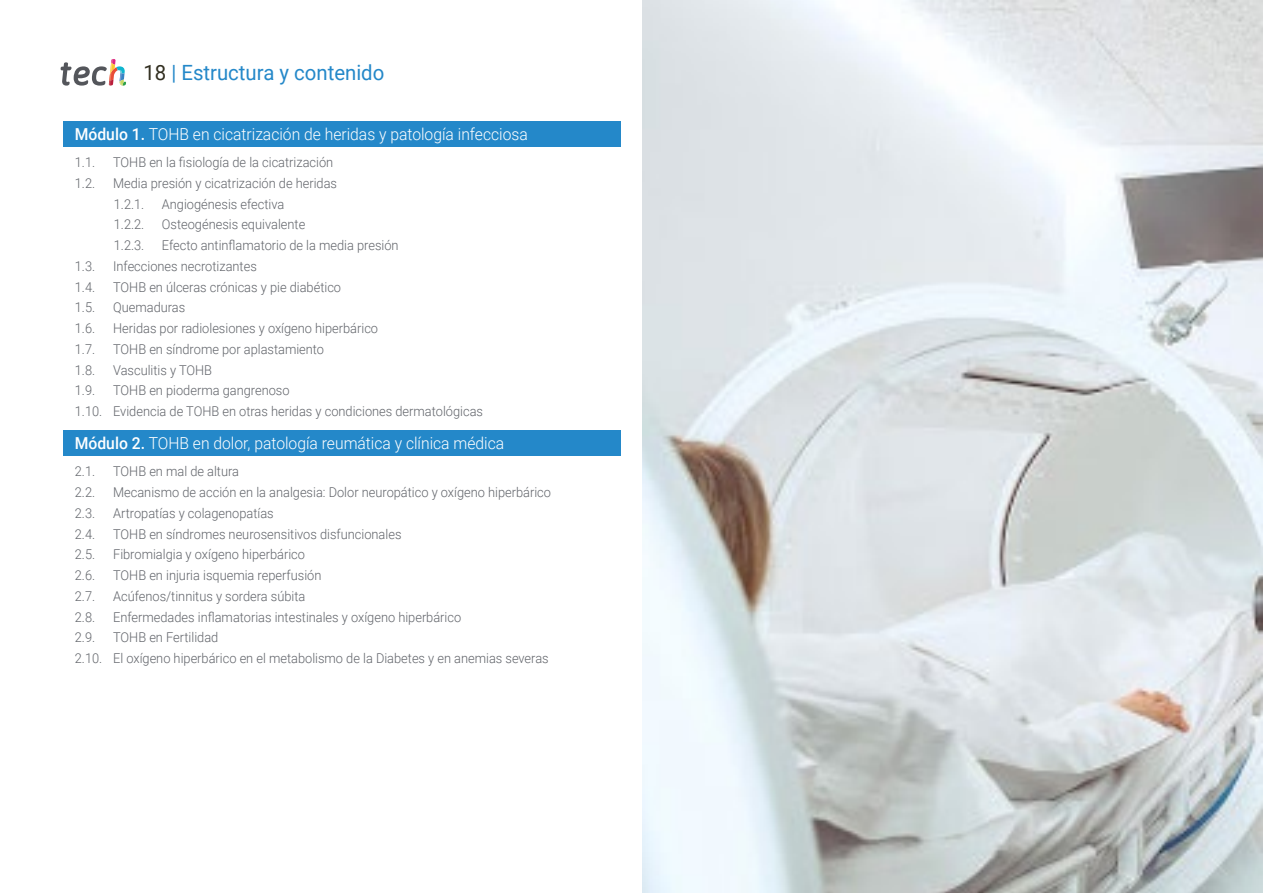
<style>
.page{position:relative;width:1263px;height:893px;background:#fff}
.page>*{position:absolute;margin:0;border:0;box-sizing:border-box;transform-origin:0 0}
.t1{font:21px "Roboto";color:#2488c9}
.t2{font:300 16.5px "Roboto";color:#fff;scale:.95 1}
.t3{font:300 13.5px/20.7px "Roboto";color:#61646a;scale:.95 1}
.s1{color:#312e20}
.s2{font-weight:500}
</style>
<div class="page">
<div style="left:64px;top:121px;width:557px;height:25px;background:#2488c9"></div>
<div style="left:64px;top:430px;width:557px;height:26px;background:#2488c9"></div>
<img style="left:642px;top:0;width:621px;height:893px">
<svg style="left:61px;top:59px;width:65px;height:27px"></svg>
<h1 class="t1" style="left:144px;top:57px;width:242px"><span class="s1">18</span> | Estructura y contenido</h1>
<p class="t2" style="left:75px;top:123px;width:478px"><span class="s2">Módulo 1.</span> TOHB en cicatrización de heridas y patología infecciosa</p>
<p class="t3" style="left:75px;top:151px;width:23px">1.1.</p>
<p class="t3" style="left:113px;top:151px;width:233px">TOHB en la fisiología de la cicatrización</p>
<p class="t3" style="left:75px;top:172px;width:23px">1.2.</p>
<p class="t3" style="left:113px;top:172px;width:237px">Media presión y cicatrización de heridas<br>1.2.1.</p>
<p class="t3" style="left:162px;top:193px;width:130px">Angiogénesis efectiva</p>
<p class="t3" style="left:114px;top:214px;width:34px">1.2.2.</p>
<p class="t3" style="left:162px;top:214px;width:152px">Osteogénesis equivalente</p>
<p class="t3" style="left:114px;top:234px;width:34px">1.2.3.</p>
<p class="t3" style="left:162px;top:234px;width:251px">Efecto antinflamatorio de la media presión</p>
<p class="t3" style="left:75px;top:255px;width:23px">1.3.</p>
<p class="t3" style="left:113px;top:255px;width:153px">Infecciones necrotizantes</p>
<p class="t3" style="left:75px;top:276px;width:23px">1.4.</p>
<p class="t3" style="left:113px;top:276px;width:241px">TOHB en úlceras crónicas y pie diabético</p>
<p class="t3" style="left:75px;top:297px;width:23px">1.5.</p>
<p class="t3" style="left:113px;top:297px;width:77px">Quemaduras</p>
<p class="t3" style="left:75px;top:317px;width:23px">1.6.</p>
<p class="t3" style="left:113px;top:317px;width:280px">Heridas por radiolesiones y oxígeno hiperbárico</p>
<p class="t3" style="left:75px;top:338px;width:23px">1.7.</p>
<p class="t3" style="left:113px;top:338px;width:224px">TOHB en síndrome por aplastamiento</p>
<p class="t3" style="left:75px;top:359px;width:23px">1.8.</p>
<p class="t3" style="left:113px;top:359px;width:106px">Vasculitis y TOHB</p>
<p class="t3" style="left:75px;top:380px;width:23px">1.9.</p>
<p class="t3" style="left:75px;top:380px;width:431px;text-indent:38px">TOHB en pioderma gangrenoso<br>1.10. Evidencia de TOHB en otras heridas y condiciones dermatológicas</p>
<p class="t2" style="left:75px;top:432px;width:453px"><span class="s2">Módulo 2.</span> TOHB en dolor, patología reumática y clínica médica</p>
<p class="t3" style="left:75px;top:461px;width:23px">2.1.</p>
<p class="t3" style="left:113px;top:461px;width:134px">TOHB en mal de altura</p>
<p class="t3" style="left:75px;top:482px;width:23px">2.2.</p>
<p class="t3" style="left:113px;top:482px;width:462px">Mecanismo de acción en la analgesia: Dolor neuropático y oxígeno hiperbárico</p>
<p class="t3" style="left:75px;top:502px;width:23px">2.3.</p>
<p class="t3" style="left:113px;top:502px;width:171px">Artropatías y colagenopatías</p>
<p class="t3" style="left:75px;top:523px;width:23px">2.4.</p>
<p class="t3" style="left:113px;top:523px;width:305px">TOHB en síndromes neurosensitivos disfuncionales</p>
<p class="t3" style="left:75px;top:544px;width:23px">2.5.</p>
<p class="t3" style="left:113px;top:544px;width:203px">Fibromialgia y oxígeno hiperbárico</p>
<p class="t3" style="left:75px;top:565px;width:23px">2.6.</p>
<p class="t3" style="left:113px;top:565px;width:221px">TOHB en injuria isquemia reperfusión</p>
<p class="t3" style="left:75px;top:585px;width:23px">2.7.</p>
<p class="t3" style="left:113px;top:585px;width:204px">Acúfenos/tinnitus y sordera súbita</p>
<p class="t3" style="left:75px;top:606px;width:23px">2.8.</p>
<p class="t3" style="left:113px;top:606px;width:368px">Enfermedades inflamatorias intestinales y oxígeno hiperbárico</p>
<p class="t3" style="left:75px;top:627px;width:23px">2.9.</p>
<p class="t3" style="left:75px;top:627px;width:500px;text-indent:38px">TOHB en Fertilidad<br>2.10. El oxígeno hiperbárico en el metabolismo de la Diabetes y en anemias severas</p>
</div>
